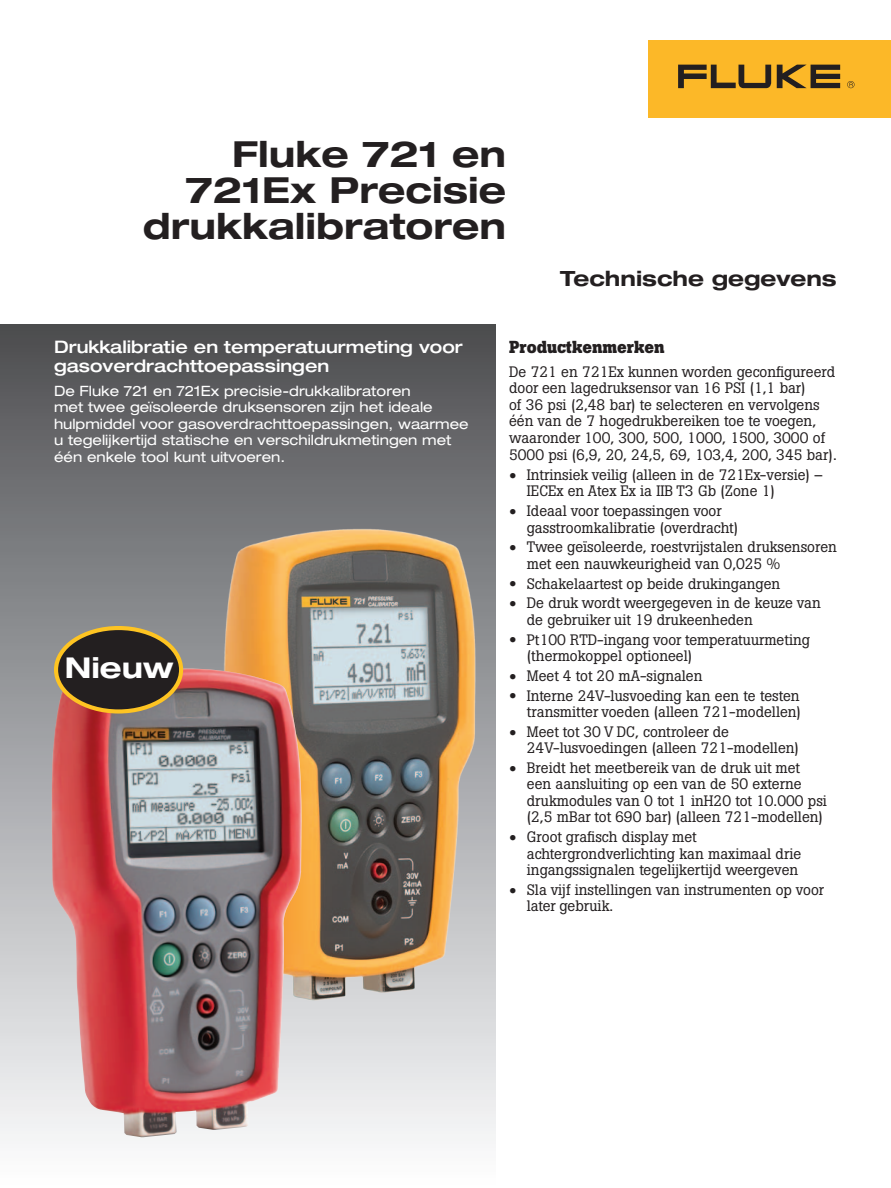
<style>
.page{position:relative;width:891px;height:1188px;background:#fff}
.page>*{position:absolute;margin:0;border:0;box-sizing:border-box;transform-origin:0 0}
.t1{font:700 expanded 36px/36px "Helvetica Neue LT Pro";color:#231f20;text-align:right}
.t2{font:700 expanded 28.8px "Helvetica Neue LT Std";color:#fff}
.t3{font:700 expanded 21px "Helvetica Neue LT Pro";color:#231f20}
.t4{font:500 expanded 17.25px/19.5px "Helvetica Neue LT Pro";color:#fff}
.t5{font:700 17.25px "Boton Pro";color:#231f20}
.t6{font:15px/16.5px "Boton Pro";color:#231f20}
.t7{font:expanded 14.25px/16.5px "Helvetica Neue LT Pro";color:#fff}
.s1{font-family:"Helvetica Neue LT Pro";font-weight:700;font-stretch:expanded}
</style>
<div class="page">
<div style="left:648px;top:40px;width:243px;height:78px;background:#fcb828"></div>
<svg style="left:777px;top:65px;width:63px;height:23px"></svg>
<svg style="left:678px;top:65px;width:93px;height:23px"></svg>
<svg style="left:847px;top:81px;width:8px;height:7px"></svg>
<div style="left:0;top:324px;width:496px;height:864px;background:linear-gradient(to bottom,#4e4f51,#fdfeff)"></div>
<img style="left:207px;top:507px;width:289px;height:559px">
<img style="left:52px;top:668px;width:250px;height:470px">
<div style="left:56px;top:628px;width:125px;height:83px;background:#231f20;border-radius:50%"></div>
<div style="left:54px;top:626px;width:129px;height:88px;border:4px solid #fec422;border-radius:50%"></div>
<h1 class="t1" style="left:143px;top:135px;width:365px">Fluke 721 en<br>721Ex Precisie drukkalibratoren</h1>
<h3 class="t3" style="left:560px;top:265px;width:278px">Technische gegevens</h3>
<p class="t4" style="left:54px;top:336px;width:410px">Drukkalibratie en temperatuurmeting voor gasoverdrachttoepassingen</p>
<p class="t7" style="left:54px;top:382px;width:416px">De Fluke 721 en 721Ex precisie-drukkalibratoren<br>met twee geïsoleerde druksensoren zijn het ideale hulpmiddel voor gasoverdrachttoepassingen, waarmee u tegelijkertijd statische en verschildrukmetingen met één enkele tool kunt uitvoeren.</p>
<h2 class="t2" style="left:65px;top:650px;width:110px">Nieuw</h2>
<p class="t5" style="left:509px;top:336px;width:157px">Productkenmerken</p>
<p class="t6" style="left:509px;top:363px;width:329px">De 721 en 721Ex kunnen worden geconfigureerd door een lagedruksensor van 16 PSI (1,1 bar)<br>of 36 psi (2,48 bar) te selecteren en vervolgens één van de 7 hogedrukbereiken toe te voegen, waaronder 100, 300, 500, 1000, 1500, 3000 of 5000 psi (6,9, 20, 24,5, 69, 103,4, 200, 345 bar).</p>
<p class="t6" style="left:527px;top:466px;width:297px;text-indent:-18px"><span class="s1">•</span> Intrinsiek veilig (alleen in de 721Ex-versie) –<br>IECEx en Atex Ex ia IIB T3 Gb (Zone 1)</p>
<p class="t6" style="left:527px;top:503px;width:213px;text-indent:-18px"><span class="s1">•</span> Ideaal voor toepassingen voor gasstroomkalibratie (overdracht)</p>
<p class="t6" style="left:527px;top:539px;width:312px;text-indent:-18px"><span class="s1">•</span> Twee geïsoleerde, roestvrijstalen druksensoren met een nauwkeurigheid van 0,025 %</p>
<p class="t6" style="left:509px;top:575px;width:273px"><span class="s1">•</span> Schakelaartest op beide drukingangen</p>
<p class="t6" style="left:527px;top:595px;width:296px;text-indent:-18px"><span class="s1">•</span> De druk wordt weergegeven in de keuze van de gebruiker uit 19 drukeenheden</p>
<p class="t6" style="left:527px;top:631px;width:285px;text-indent:-18px"><span class="s1">•</span> Pt100 RTD-ingang voor temperatuurmeting (thermokoppel optioneel)</p>
<p class="t6" style="left:509px;top:667px;width:195px"><span class="s1">•</span> Meet 4 tot 20 mA-signalen</p>
<p class="t6" style="left:509px;top:687px;width:293px;text-align:right"><span class="s1">•</span> Interne 24V-lusvoeding kan een te testen transmitter voeden (alleen 721-modellen)</p>
<p class="t6" style="left:527px;top:723px;width:274px;text-indent:-18px"><span class="s1">•</span> Meet tot 30 V DC, controleer de<br>24V-lusvoedingen (alleen 721-modellen)</p>
<p class="t6" style="left:527px;top:760px;width:302px;text-indent:-18px"><span class="s1">•</span> Breidt het meetbereik van de druk uit met een aansluiting op een van de 50 externe drukmodules van 0 tot 1 inH20 tot 10.000 psi (2,5 mBar tot 690 bar) (alleen 721-modellen)</p>
<p class="t6" style="left:527px;top:829px;width:276px;text-indent:-18px"><span class="s1">•</span> Groot grafisch display met achtergrondverlichting kan maximaal drie ingangssignalen tegelijkertijd weergeven</p>
<p class="t6" style="left:527px;top:882px;width:299px;text-indent:-18px"><span class="s1">•</span> Sla vijf instellingen van instrumenten op voor later gebruik.</p>
</div>
